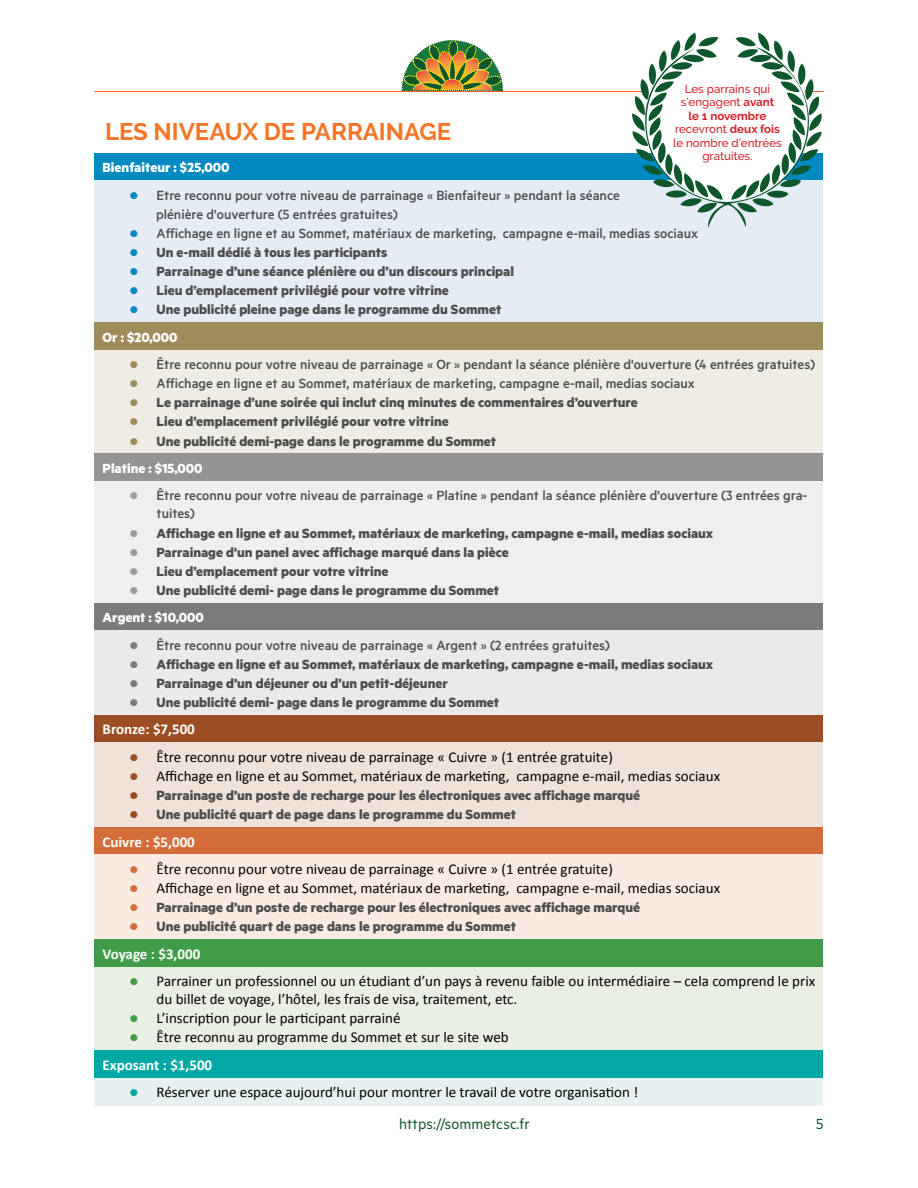
<style>
.page{position:relative;width:918px;height:1188px;background:#fff}
.page>*{position:absolute;margin:0;border:0;box-sizing:border-box;transform-origin:0 0}
.t1{font:700 24px "Raleway";color:#f47527}
.t2{font:16.5px "Metric";letter-spacing:.01em;color:#15572c}
.t3{font:700 15px/27.5px "Metric";color:#4d4d4d}
.t4{font:15px/18px "Calibri";color:#000}
.t5{font:500 15px/19px "Metric";color:#4d4d4d}
.t6{font:700 15px "Calibri";color:#fff}
.t7{font:700 15px "Metric";color:#fff}
.t8{font:500 11.55px/13.5px "Raleway";color:#d2232a;text-align:center}
.s1{font-weight:700}
.s2{color:#0189c2}
.s3{color:#fff}
.s4{color:#9d8b5a}
.s5{color:#9d9c9c}
.s6{color:#7c7b7c}
.s7{color:#9d4d23}
.s8{color:#d46d3a}
.s9{color:#409c49}
.s10{font-weight:700;color:#fff}
.s11{color:#02a8a4}
</style>
<div class="page">
<img style="left:401px;top:40px;width:103px;height:51px">
<hr style="left:94px;top:91px;width:730px;height:1px;background:#f16122">
<div style="left:94px;top:153px;width:730px;height:28px;background:#0189c2"></div>
<div style="left:94px;top:181px;width:730px;height:141px;background:#e6ecf6"></div>
<div style="left:94px;top:322px;width:730px;height:28px;background:#9d8b5a"></div>
<div style="left:94px;top:350px;width:730px;height:104px;background:#efece5"></div>
<div style="left:94px;top:454px;width:730px;height:27px;background:#949494"></div>
<div style="left:94px;top:481px;width:730px;height:122px;background:#f0eeee"></div>
<div style="left:94px;top:603px;width:730px;height:27px;background:#7c7b7c"></div>
<div style="left:94px;top:630px;width:730px;height:85px;background:#ebe9e9"></div>
<div style="left:94px;top:715px;width:730px;height:27px;background:#9d4d23"></div>
<div style="left:94px;top:742px;width:730px;height:85px;background:#eee2d9"></div>
<div style="left:94px;top:827px;width:730px;height:28px;background:#d46d3a"></div>
<div style="left:94px;top:855px;width:730px;height:84px;background:#f9ebe1"></div>
<div style="left:94px;top:939px;width:730px;height:28px;background:#409c49"></div>
<div style="left:94px;top:967px;width:730px;height:83px;background:#e9efe4"></div>
<div style="left:94px;top:1050px;width:730px;height:28px;background:#02a8a4"></div>
<div style="left:94px;top:1078px;width:730px;height:27px;background:#e8f1f1"></div>
<hr style="left:94px;top:453px;width:730px;height:1px;background:#959595">
<svg style="left:632px;top:33px;width:191px;height:195px"></svg>
<p class="t8" style="left:673px;top:82px;width:110px">Les parrains qui s’engagent <span class="s1">avant<br>le 1 novembre </span>recevront <span class="s1">deux fois </span>le nombre d’entrées gratuites.</p>
<h1 class="t1" style="left:105px;top:117px;width:348px">LES NIVEAUX DE PARRAINAGE</h1>
<p class="t7" style="left:103px;top:159px;width:128px">Bienfaiteur : $25,000</p>
<p class="t5" style="left:156px;top:185px;width:465px;text-indent:-27px"><span class="s2">●</span> Etre reconnu pour votre niveau de parrainage « Bienfaiteur » pendant la séance plénière d'ouverture (5 entrées gratuites)</p>
<p class="t5" style="left:130px;top:223px;width:570px"><span class="s2">●</span> Affichage en ligne et au Sommet, matériaux de marketing, campagne e-mail, medias sociaux</p>
<p class="t3" style="left:130px;top:238px;width:259px"><span class="s2">●</span> Un e-mail dédié à tous les participants</p>
<p class="t3" style="left:130px;top:257px;width:386px"><span class="s2">●</span> Parrainage d’une séance plénière ou d’un discours principal</p>
<p class="t3" style="left:130px;top:276px;width:321px"><span class="s2">●</span> Lieu d’emplacement privilégié pour votre vitrine</p>
<p class="t3" style="left:103px;top:295px;width:400px;text-indent:27px"><span class="s2">●</span> Une publicité pleine page dans le programme du Sommet<br><span class="s3">Or : $20,000</span></p>
<p class="t5" style="left:130px;top:355px;width:687px"><span class="s4">●</span> Être reconnu pour votre niveau de parrainage « Or » pendant la séance plénière d'ouverture (4 entrées gratuites)</p>
<p class="t5" style="left:130px;top:374px;width:567px"><span class="s4">●</span> Affichage en ligne et au Sommet, matériaux de marketing, campagne e-mail, medias sociaux</p>
<p class="t3" style="left:130px;top:389px;width:510px"><span class="s4">●</span> Le parrainage d’une soirée qui inclut cinq minutes de commentaires d’ouverture</p>
<p class="t3" style="left:130px;top:408px;width:321px"><span class="s4">●</span> Lieu d’emplacement privilégié pour votre vitrine</p>
<p class="t3" style="left:103px;top:427px;width:395px;text-indent:27px"><span class="s4">●</span> Une publicité demi-page dans le programme du Sommet<br><span class="s3">Platine : $15,000</span></p>
<p class="t5" style="left:157px;top:486px;width:652px;line-height:18px;text-indent:-27px"><span class="s5">●</span> Être reconnu pour votre niveau de parrainage « Platine » pendant la séance plénière d'ouverture (3 entrées gra&shy;tuites)</p>
<p class="t3" style="left:130px;top:519px;width:585px"><span class="s5">●</span> Affichage en ligne et au Sommet, matériaux de marketing, campagne e-mail, medias sociaux</p>
<p class="t3" style="left:130px;top:538px;width:381px"><span class="s5">●</span> Parrainage d'un panel avec affichage marqué dans la pièce</p>
<p class="t3" style="left:130px;top:557px;width:260px"><span class="s5">●</span> Lieu d’emplacement pour votre vitrine</p>
<p class="t3" style="left:103px;top:576px;width:398px;text-indent:27px"><span class="s5">●</span> Une publicité demi- page dans le programme du Sommet<br><span class="s3">Argent : $10,000</span></p>
<p class="t5" style="left:130px;top:635px;width:482px"><span class="s6">●</span> Être reconnu pour votre niveau de parrainage « Argent » (2 entrées gratuites)</p>
<p class="t3" style="left:130px;top:650px;width:585px"><span class="s6">●</span> Affichage en ligne et au Sommet, matériaux de marketing, campagne e-mail, medias sociaux</p>
<p class="t3" style="left:130px;top:669px;width:320px"><span class="s6">●</span> Parrainage d’un déjeuner ou d’un petit-déjeuner</p>
<p class="t3" style="left:130px;top:688px;width:371px"><span class="s6">●</span> Une publicité demi- page dans le programme du Sommet</p>
<p class="t6" style="left:103px;top:720px;width:94px">Bronze: $7,500</p>
<p class="t4" style="left:130px;top:748px;width:485px"><span class="s7">●</span> Être reconnu pour votre niveau de parrainage « Cuivre » (1 entrée gratuite)</p>
<p class="t4" style="left:130px;top:767px;width:592px"><span class="s7">●</span> Affichage en ligne et au Sommet, matériaux de marketing, campagne e-mail, medias sociaux</p>
<p class="t3" style="left:130px;top:781px;width:512px"><span class="s7">●</span> Parrainage d’un poste de recharge pour les électroniques avec affichage marqué</p>
<p class="t3" style="left:130px;top:800px;width:388px"><span class="s7">●</span> Une publicité quart de page dans le programme du Sommet</p>
<p class="t6" style="left:103px;top:832px;width:94px">Cuivre : $5,000</p>
<p class="t4" style="left:130px;top:860px;width:485px"><span class="s8">●</span> Être reconnu pour votre niveau de parrainage « Cuivre » (1 entrée gratuite)</p>
<p class="t4" style="left:130px;top:879px;width:592px"><span class="s8">●</span> Affichage en ligne et au Sommet, matériaux de marketing, campagne e-mail, medias sociaux</p>
<p class="t3" style="left:130px;top:893px;width:512px"><span class="s8">●</span> Parrainage d’un poste de recharge pour les électroniques avec affichage marqué</p>
<p class="t3" style="left:130px;top:912px;width:388px"><span class="s8">●</span> Une publicité quart de page dans le programme du Sommet</p>
<p class="t6" style="left:103px;top:944px;width:99px">Voyage : $3,000</p>
<p class="t4" style="left:157px;top:972px;width:660px;text-indent:-27px"><span class="s9">●</span> Parrainer un professionnel ou un étudiant d’un pays à revenu faible ou intermédiaire – cela comprend le prix du billet de voyage, l’hôtel, les frais de visa, traitement, etc.</p>
<p class="t4" style="left:130px;top:1009px;width:273px"><span class="s9">●</span> L’inscription pour le participant parrainé</p>
<p class="t4" style="left:103px;top:1024px;width:408px;line-height:27.5px;text-indent:27px"><span class="s9">●</span> Être reconnu au programme du Sommet et sur le site web<br><span class="s10">Exposant : $1,500</span></p>
<p class="t4" style="left:130px;top:1083px;width:510px"><span class="s11">●</span> Réserver une espace aujourd’hui pour montrer le travail de votre organisation !</p>
<p class="t2" style="left:399px;top:1114px;width:132px">https://sommetcsc.fr</p>
<p class="t2" style="left:816px;top:1114px;width:9px">5</p>
</div>
